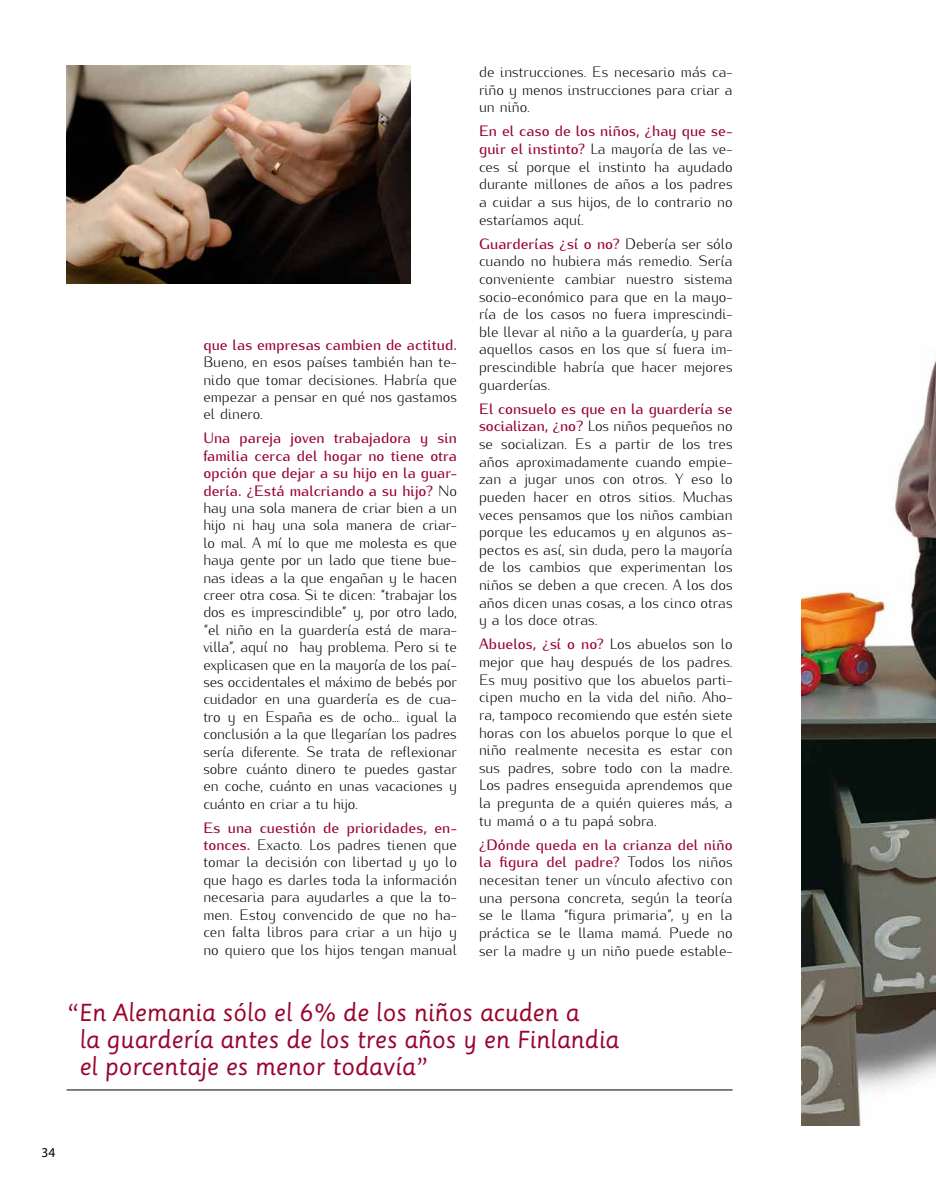
<style>
.page{position:relative;width:936px;height:1191px;background:#fff}
.page>*{position:absolute;margin:0;border:0;box-sizing:border-box;transform-origin:0 0}
.t1{font:24px/27px "Sassoon Primary";letter-spacing:-.005em;color:#99042f}
.t2{font:300 15px/17.7px "Kurier";color:#000;text-align:justify}
.t3{font:500 15px "Kurier";letter-spacing:.005em;color:#99042f}
.t4{font:13.5px "Myriad Pro";color:#000}
.s1{font-weight:500;color:#99042f}
</style>
<div class="page">
<img style="left:801px;top:362px;width:134px;height:763px">
<img style="left:67px;top:65px;width:343px;height:218px">
<hr style="left:67px;top:1089px;width:665px;height:1px;background:#000">
<p class="t3" style="left:203px;top:333px;width:255px">que las empresas cambien de actitud.</p>
<p class="t2" style="left:203px;top:352px;width:255px">Bueno, en esos países también han te&shy;nido que tomar decisiones. Habría que empezar a pensar en qué nos gastamos el dinero.</p>
<p class="t2" style="left:203px;top:428px;width:255px"><span class="s1">Una pareja joven trabajadora y sin familia cerca del hogar no tiene otra opción que dejar a su hijo en la guar&shy;dería. ¿Está malcriando a su hijo?</span> No hay una sola manera de criar bien a un hijo ni hay una sola manera de criar&shy;lo mal. A mí lo que me molesta es que haya gente por un lado que tiene bue&shy;nas ideas a la que engañan y le hacen creer otra cosa. Si te dicen: “trabajar los dos es imprescindible” y, por otro lado, “el niño en la guardería está de mara&shy;villa”, aquí no hay problema. Pero si te explicasen que en la mayoría de los paí&shy;ses occidentales el máximo de bebés por cuidador en una guardería es de cua&shy;tro y en España es de ocho… igual la conclusión a la que llegarían los padres sería diferente. Se trata de reflexionar sobre cuánto dinero te puedes gastar en coche, cuánto en unas vacaciones y cuánto en criar a tu hijo.</p>
<p class="t2" style="left:203px;top:817px;width:255px"><span class="s1">Es una cuestión de prioridades, en&shy;tonces.</span> Exacto. Los padres tienen que tomar la decisión con libertad y yo lo que hago es darles toda la información necesaria para ayudarles a que la to&shy;men. Estoy convencido de que no ha&shy;cen falta libros para criar a un hijo y no quiero que los hijos tengan manual</p>
<p class="t2" style="left:479px;top:62px;width:255px">de instrucciones. Es necesario más ca&shy;riño y menos instrucciones para criar a un niño.</p>
<p class="t2" style="left:479px;top:121px;width:255px"><span class="s1">En el caso de los niños, ¿hay que se&shy;guir el instinto?</span> La mayoría de las ve&shy;ces sí porque el instinto ha ayudado durante millones de años a los padres a cuidar a sus hijos, de lo contrario no estaríamos aquí.</p>
<p class="t2" style="left:479px;top:233px;width:255px"><span class="s1">Guarderías ¿sí o no?</span> Debería ser sólo cuando no hubiera más remedio. Sería conveniente cambiar nuestro sistema socio-económico para que en la mayo&shy;ría de los casos no fuera imprescindi&shy;ble llevar al niño a la guardería, y para aquellos casos en los que sí fuera im&shy;prescindible habría que hacer mejores guarderías.</p>
<p class="t2" style="left:479px;top:398px;width:255px"><span class="s1">El consuelo es que en la guardería se socializan, ¿no?</span> Los niños pequeños no se socializan. Es a partir de los tres años aproximadamente cuando empie&shy;zan a jugar unos con otros. Y eso lo pueden hacer en otros sitios. Muchas veces pensamos que los niños cambian porque les educamos y en algunos as&shy;pectos es así, sin duda, pero la mayoría de los cambios que experimentan los niños se deben a que crecen. A los dos años dicen unas cosas, a los cinco otras y a los doce otras.</p>
<p class="t2" style="left:479px;top:634px;width:255px"><span class="s1">Abuelos, ¿sí o no?</span> Los abuelos son lo mejor que hay después de los padres.<br>Es muy positivo que los abuelos parti&shy;cipen mucho en la vida del niño. Aho&shy;ra, tampoco recomiendo que estén siete horas con los abuelos porque lo que el niño realmente necesita es estar con sus padres, sobre todo con la madre.<br>Los padres enseguida aprendemos que la pregunta de a quién quieres más, a tu mamá o a tu papá sobra.</p>
<p class="t2" style="left:479px;top:834px;width:255px"><span class="s1">¿Dónde queda en la crianza del niño la figura del padre?</span> Todos los niños necesitan tener un vínculo afectivo con una persona concreta, según la teoría se le llama “figura primaria”, y en la práctica se le llama mamá. Puede no ser la madre y un niño puede estable-</p>
<h1 class="t1" style="left:79px;top:1000px;width:541px;text-indent:-13px">“En Alemania sólo el 6% de los niños acuden a<br>la guardería antes de los tres años y en Finlandia el porcentaje es menor todavía”</h1>
<p class="t4" style="left:41px;top:1145px;width:15px">34</p>
</div>
